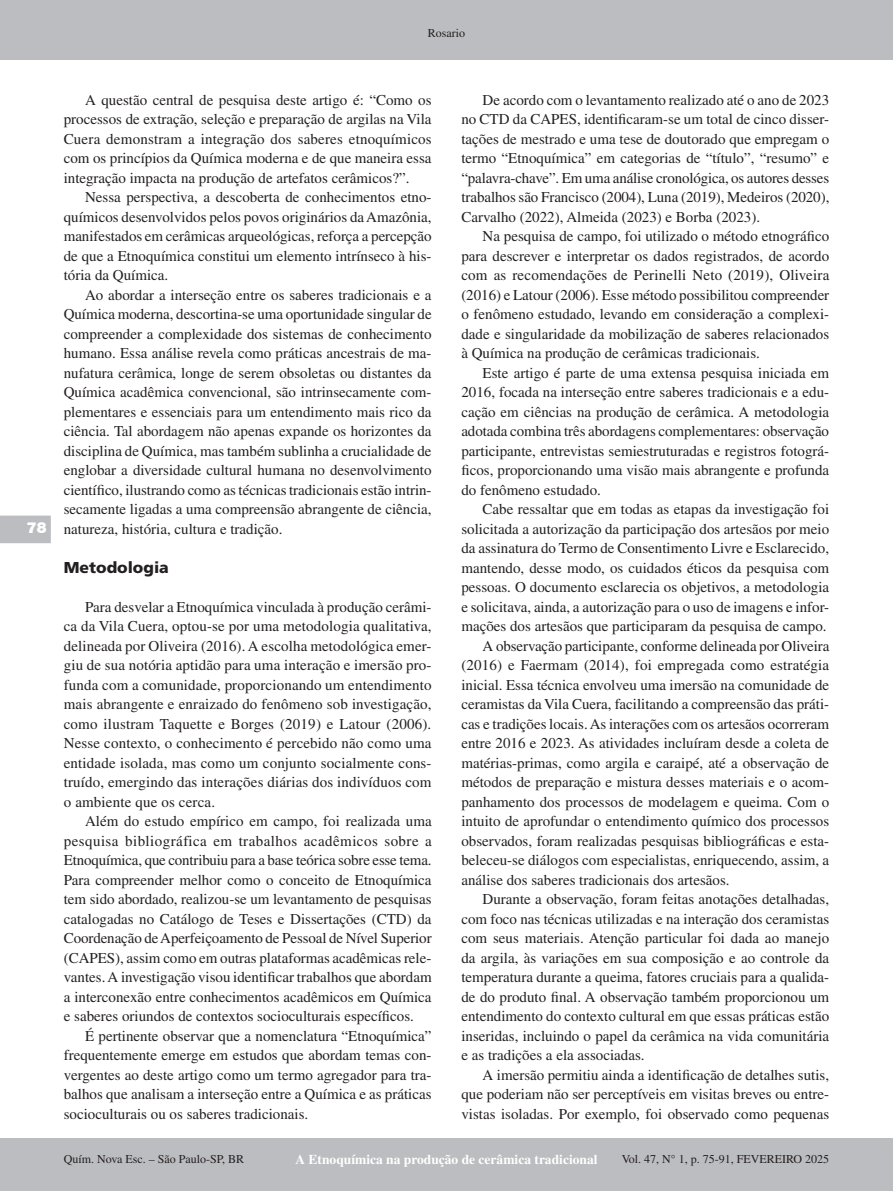
<style>
.page{position:relative;width:893px;height:1191px;background:#fff}
.page>*{position:absolute;margin:0;border:0;box-sizing:border-box;transform-origin:0 0}
.Sessão{font:900 15.75px "Frutiger LT Std";color:#231f20}
.t1{font:15px/19.5px "Times LT Std";color:#231f20;text-align:justify}
.t2{font:900 15px "Swiss 721 BT";color:#fff}
.t3{font:700 13.5px "Times LT Std";color:#fff}
.t4{font:12px "Times LT Std";color:#231f20}
</style>
<div class="page">
<div style="left:0;top:0;width:893px;height:60px;background:#bcbdc0"></div>
<div style="left:0;top:1138px;width:893px;height:53px;background:#bcbdc0"></div>
<svg style="left:0;top:515px;width:51px;height:28px"></svg>
<p class="t4" style="left:428px;top:27px;width:39px">Rosario</p>
<p class="t2" style="left:27px;top:518px;width:21px">78</p>
<p class="t1" style="left:64px;top:90px;width:369px;text-indent:21px">A questão central de pesquisa deste artigo é: “Como os processos de extração, seleção e preparação de argilas na Vila Cuera demonstram a integração dos saberes etnoquímicos com os princípios da Química moderna e de que maneira essa integração impacta na produção de artefatos cerâmicos?”.</p>
<p class="t1" style="left:64px;top:187px;width:369px;text-indent:21px">Nessa perspectiva, a descoberta de conhecimentos etno&shy;químicos desenvolvidos pelos povos originários da Amazônia, manifestados em cerâmicas arqueológicas, reforça a percepção de que a Etnoquímica constitui um elemento intrínseco à his&shy;tória da Química.</p>
<p class="t1" style="left:64px;top:285px;width:369px;text-indent:21px">Ao abordar a interseção entre os saberes tradicionais e a Química moderna, descortina-se uma oportunidade singular de compreender a complexidade dos sistemas de conhecimento humano. Essa análise revela como práticas ancestrais de ma&shy;nufatura cerâmica, longe de serem obsoletas ou distantes da Química acadêmica convencional, são intrinsecamente com&shy;plementares e essenciais para um entendimento mais rico da ciência. Tal abordagem não apenas expande os horizontes da disciplina de Química, mas também sublinha a crucialidade de englobar a diversidade cultural humana no desenvolvimento científico, ilustrando como as técnicas tradicionais estão intrin&shy;secamente ligadas a uma compreensão abrangente de ciência, natureza, história, cultura e tradição.</p>
<p class="Sessão" style="left:64px;top:558px;width:107px">Metodologia</p>
<p class="t1" style="left:64px;top:597px;width:369px;text-indent:21px">Para desvelar a Etnoquímica vinculada à produção cerâmi&shy;ca da Vila Cuera, optou-se por uma metodologia qualitativa, delineada por Oliveira (2016). A escolha metodológica emer&shy;giu de sua notória aptidão para uma interação e imersão pro&shy;funda com a comunidade, proporcionando um entendimento mais abrangente e enraizado do fenômeno sob investigação, como ilustram Taquette e Borges (2019) e Latour (2006).<br>Nesse contexto, o conhecimento é percebido não como uma entidade isolada, mas como um conjunto socialmente cons&shy;truído, emergindo das interações diárias dos indivíduos com o ambiente que os cerca.</p>
<p class="t1" style="left:64px;top:811px;width:370px;text-indent:21px">Além do estudo empírico em campo, foi realizada uma pesquisa bibliográfica em trabalhos acadêmicos sobre a Etnoquímica, que contribuiu para a base teórica sobre esse tema.<br>Para compreender melhor como o conceito de Etnoquímica tem sido abordado, realizou-se um levantamento de pesquisas catalogadas no Catálogo de Teses e Dissertações (CTD) da Coordenação de Aperfeiçoamento de Pessoal de Nível Superior (CAPES), assim como em outras plataformas acadêmicas rele&shy;vantes. A investigação visou identificar trabalhos que abordam a interconexão entre conhecimentos acadêmicos em Química e saberes oriundos de contextos socioculturais específicos.</p>
<p class="t1" style="left:64px;top:1026px;width:369px;text-indent:21px">É pertinente observar que a nomenclatura “Etnoquímica” frequentemente emerge em estudos que abordam temas con&shy;vergentes ao deste artigo como um termo agregador para tra&shy;balhos que analisam a interseção entre a Química e as práticas socioculturais ou os saberes tradicionais.</p>
<p class="t1" style="left:461px;top:90px;width:370px;text-indent:21px">De acordo com o levantamento realizado até o ano de 2023 no CTD da CAPES, identificaram-se um total de cinco disser&shy;tações de mestrado e uma tese de doutorado que empregam o termo “Etnoquímica” em categorias de “título”, “resumo” e “palavra-chave”. Em uma análise cronológica, os autores desses trabalhos são Francisco (2004), Luna (2019), Medeiros (2020), Carvalho (2022), Almeida (2023) e Borba (2023).</p>
<p class="t1" style="left:461px;top:226px;width:369px;text-indent:21px">Na pesquisa de campo, foi utilizado o método etnográfico para descrever e interpretar os dados registrados, de acordo com as recomendações de Perinelli Neto (2019), Oliveira (2016) e Latour (2006). Esse método possibilitou compreender o fenômeno estudado, levando em consideração a complexi&shy;dade e singularidade da mobilização de saberes relacionados à Química na produção de cerâmicas tradicionais.</p>
<p class="t1" style="left:461px;top:363px;width:369px;text-indent:21px">Este artigo é parte de uma extensa pesquisa iniciada em 2016, focada na interseção entre saberes tradicionais e a edu&shy;cação em ciências na produção de cerâmica. A metodologia adotada combina três abordagens complementares: observação participante, entrevistas semiestruturadas e registros fotográ&shy;ficos, proporcionando uma visão mais abrangente e profunda do fenômeno estudado.</p>
<p class="t1" style="left:461px;top:499px;width:369px;text-indent:21px">Cabe ressaltar que em todas as etapas da investigação foi solicitada a autorização da participação dos artesãos por meio da assinatura do Termo de Consentimento Livre e Esclarecido, mantendo, desse modo, os cuidados éticos da pesquisa com pessoas. O documento esclarecia os objetivos, a metodologia e solicitava, ainda, a autorização para o uso de imagens e infor&shy;mações dos artesãos que participaram da pesquisa de campo.</p>
<p class="t1" style="left:461px;top:636px;width:370px;text-indent:21px">A observação participante, conforme delineada por Oliveira (2016) e Faermam (2014), foi empregada como estratégia inicial. Essa técnica envolveu uma imersão na comunidade de ceramistas da Vila Cuera, facilitando a compreensão das práti&shy;cas e tradições locais. As interações com os artesãos ocorreram entre 2016 e 2023. As atividades incluíram desde a coleta de matérias-primas, como argila e caraipé, até a observação de métodos de preparação e mistura desses materiais e o acom&shy;panhamento dos processos de modelagem e queima. Com o intuito de aprofundar o entendimento químico dos processos observados, foram realizadas pesquisas bibliográficas e esta&shy;beleceu-se diálogos com especialistas, enriquecendo, assim, a análise dos saberes tradicionais dos artesãos.</p>
<p class="t1" style="left:461px;top:889px;width:369px;text-indent:21px">Durante a observação, foram feitas anotações detalhadas, com foco nas técnicas utilizadas e na interação dos ceramistas com seus materiais. Atenção particular foi dada ao manejo da argila, às variações em sua composição e ao controle da temperatura durante a queima, fatores cruciais para a qualida&shy;de do produto final. A observação também proporcionou um entendimento do contexto cultural em que essas práticas estão inseridas, incluindo o papel da cerâmica na vida comunitária e as tradições a ela associadas.</p>
<p class="t1" style="left:461px;top:1065px;width:369px;text-indent:21px">A imersão permitiu ainda a identificação de detalhes sutis, que poderiam não ser perceptíveis em visitas breves ou entre&shy;vistas isoladas. Por exemplo, foi observado como pequenas</p>
<p class="t4" style="left:64px;top:1152px;width:182px">Quím. Nova Esc. – São Paulo-SP, BR</p>
<p class="t3" style="left:295px;top:1151px;width:304px">A Etnoquímica na produção de cerâmica tradicional</p>
<p class="t4" style="left:622px;top:1152px;width:209px">Vol. 47, N° 1, p. 75-91, FEVEREIRO 2025</p>
</div>
